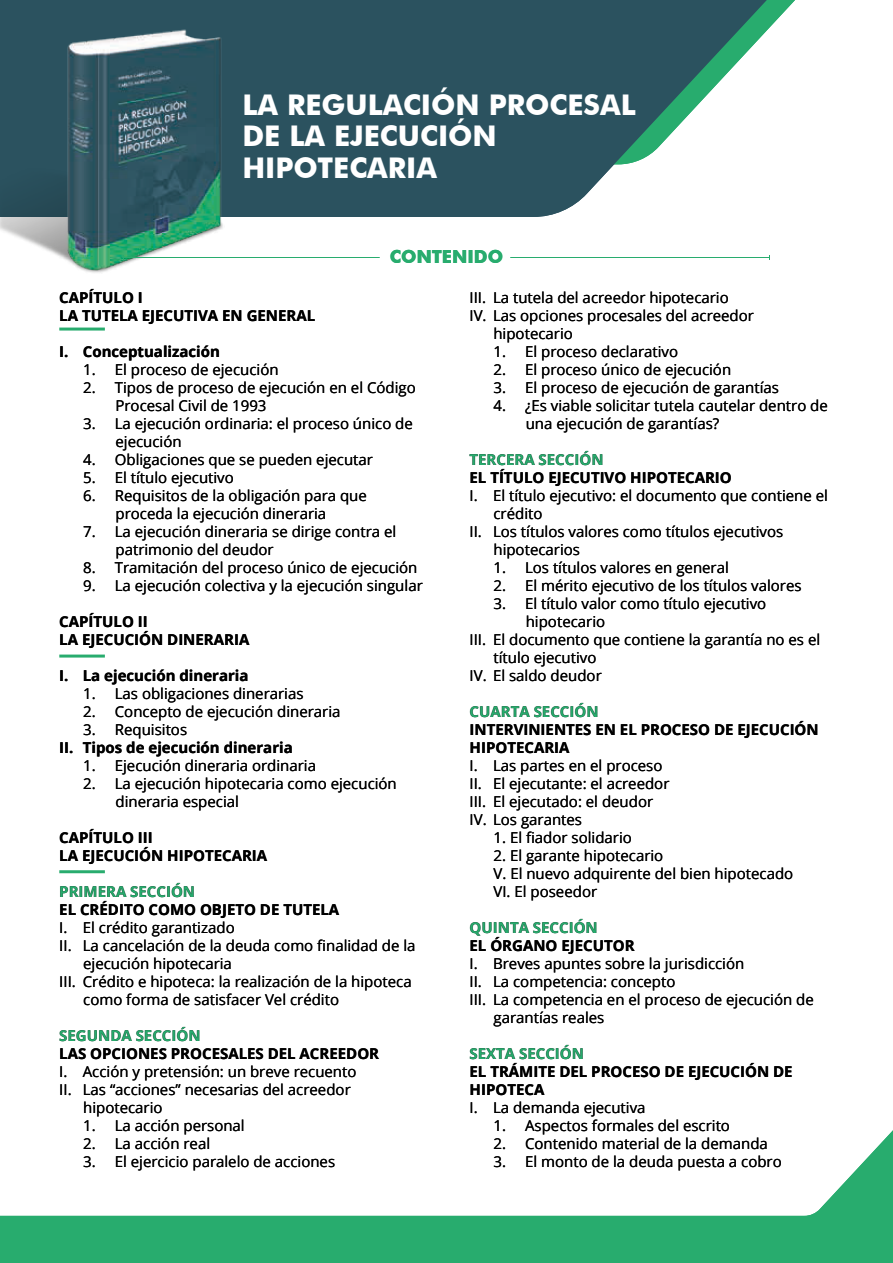
<style>
.page{position:relative;width:893px;height:1263px;background:#fff}
.page>*{position:absolute;margin:0;border:0;box-sizing:border-box;transform-origin:0 0}
.t1{font:700 28.5px/31.5px "Futura BT";color:#fff}
.t2{font:700 18px "Futura BT";color:#28ac6e}
.t3{font:15px/18px "Open Sans";color:#000}
.t4{font:700 15px/18px "Open Sans";color:#000}
.t5{font:700 15px "Open Sans";color:#28ac6e}
</style>
<div class="page">
<img style="left:0;top:217px;width:106px;height:56px">
<img style="left:58px;top:217px;width:165px;height:54px">
<svg style="left:767px;top:0;width:28px;height:31px"></svg>
<svg style="left:0;top:0;width:767px;height:217px;background:#456972"></svg>
<svg style="left:0;top:1130px;width:893px;height:133px"></svg>
<hr style="left:59px;top:328px;width:46px;height:3px;background:#28ac6e">
<hr style="left:59px;top:654px;width:46px;height:3px;background:#28ac6e">
<hr style="left:59px;top:870px;width:46px;height:3px;background:#28ac6e">
<hr style="left:124px;top:257px;width:256px;height:1px;background:#28ac6e">
<hr style="left:510px;top:257px;width:259px;height:1px;background:#28ac6e">
<h1 class="t1" style="left:242px;top:89px;width:395px">LA REGULACIÓN PROCESAL<br>DE LA EJECUCIÓN<br>HIPOTECARIA</h1>
<p class="t2" style="left:390px;top:246px;width:115px">CONTENIDO</p>
<p class="t4" style="left:59px;top:288px;width:257px">CAPÍTULO I<br>LA TUTELA EJECUTIVA EN GENERAL</p>
<p class="t4" style="left:59px;top:342px;width:162px">I. Conceptualización</p>
<p class="t3" style="left:83px;top:360px;width:197px">1. El proceso de ejecución</p>
<p class="t3" style="left:115px;top:378px;width:302px;text-indent:-32px">2. Tipos de proceso de ejecución en el Código<br>Procesal Civil de 1993</p>
<p class="t3" style="left:115px;top:414px;width:299px;text-indent:-32px">3. La ejecución ordinaria: el proceso único de ejecución</p>
<p class="t3" style="left:83px;top:450px;width:291px">4. Obligaciones que se pueden ejecutar</p>
<p class="t3" style="left:83px;top:468px;width:152px">5. El título ejecutivo</p>
<p class="t3" style="left:83px;top:486px;width:285px;text-align:center">6. Requisitos de la obligación para que proceda la ejecución dineraria</p>
<p class="t3" style="left:115px;top:522px;width:282px;text-indent:-32px">7. La ejecución dineraria se dirige contra el patrimonio del deudor</p>
<p class="t3" style="left:83px;top:558px;width:336px">8. Tramitación del proceso único de ejecución</p>
<p class="t3" style="left:83px;top:576px;width:341px">9. La ejecución colectiva y la ejecución singular</p>
<p class="t4" style="left:59px;top:612px;width:192px">CAPÍTULO II<br>LA EJECUCIÓN DINERARIA</p>
<p class="t4" style="left:59px;top:666px;width:191px">I. La ejecución dineraria</p>
<p class="t3" style="left:83px;top:684px;width:222px">1. Las obligaciones dinerarias</p>
<p class="t3" style="left:83px;top:702px;width:259px">2. Concepto de ejecución dineraria</p>
<p class="t3" style="left:83px;top:720px;width:105px">3. Requisitos</p>
<p class="t4" style="left:59px;top:738px;width:235px">II. Tipos de ejecución dineraria</p>
<p class="t3" style="left:83px;top:756px;width:234px">1. Ejecución dineraria ordinaria</p>
<p class="t3" style="left:115px;top:774px;width:283px;text-indent:-32px">2. La ejecución hipotecaria como ejecución dineraria especial</p>
<p class="t4" style="left:59px;top:828px;width:209px">CAPÍTULO III<br>LA EJECUCIÓN HIPOTECARIA</p>
<p class="t5" style="left:59px;top:881px;width:137px">PRIMERA SECCIÓN</p>
<p class="t4" style="left:59px;top:900px;width:281px">EL CRÉDITO COMO OBJETO DE TUTELA</p>
<p class="t3" style="left:59px;top:918px;width:177px">I. El crédito garantizado</p>
<p class="t3" style="left:59px;top:936px;width:358px">II. La cancelación de la deuda como finalidad de la</p>
<p class="t3" style="left:83px;top:954px;width:150px">ejecución hipotecaria</p>
<p class="t3" style="left:59px;top:972px;width:354px">III. Crédito e hipoteca: la realización de la hipoteca</p>
<p class="t3" style="left:83px;top:990px;width:257px">como forma de satisfacer Vel crédito</p>
<p class="t5" style="left:59px;top:1025px;width:143px">SEGUNDA SECCIÓN</p>
<p class="t4" style="left:59px;top:1044px;width:321px">LAS OPCIONES PROCESALES DEL ACREEDOR</p>
<p class="t3" style="left:59px;top:1062px;width:299px">I. Acción y pretensión: un breve recuento</p>
<p class="t3" style="left:59px;top:1080px;width:293px">II. Las “acciones” necesarias del acreedor</p>
<p class="t3" style="left:83px;top:1098px;width:81px">hipotecario</p>
<p class="t3" style="left:83px;top:1116px;width:163px">1. La acción personal</p>
<p class="t3" style="left:83px;top:1134px;width:128px">2. La acción real</p>
<p class="t3" style="left:83px;top:1152px;width:253px">3. El ejercicio paralelo de acciones</p>
<p class="t3" style="left:470px;top:288px;width:261px">III. La tutela del acreedor hipotecario</p>
<p class="t3" style="left:470px;top:306px;width:286px">IV. Las opciones procesales del acreedor</p>
<p class="t3" style="left:493px;top:324px;width:81px">hipotecario</p>
<p class="t3" style="left:493px;top:342px;width:186px">1. El proceso declarativo</p>
<p class="t3" style="left:493px;top:360px;width:239px">2. El proceso único de ejecución</p>
<p class="t3" style="left:493px;top:378px;width:287px">3. El proceso de ejecución de garantías</p>
<p class="t3" style="left:526px;top:396px;width:304px;text-indent:-32px">4. ¿Es viable solicitar tutela cautelar dentro de una ejecución de garantías?</p>
<p class="t5" style="left:470px;top:449px;width:135px">TERCERA SECCIÓN</p>
<p class="t4" style="left:470px;top:468px;width:264px">EL TÍTULO EJECUTIVO HIPOTECARIO</p>
<p class="t3" style="left:470px;top:486px;width:360px">I. El título ejecutivo: el documento que contiene el</p>
<p class="t3" style="left:493px;top:504px;width:51px">crédito</p>
<p class="t3" style="left:470px;top:522px;width:315px">II. Los títulos valores como títulos ejecutivos</p>
<p class="t3" style="left:493px;top:540px;width:88px">hipotecarios</p>
<p class="t3" style="left:493px;top:558px;width:237px">1. Los títulos valores en general</p>
<p class="t3" style="left:493px;top:576px;width:310px">2. El mérito ejecutivo de los títulos valores</p>
<p class="t3" style="left:493px;top:594px;width:274px">3. El título valor como título ejecutivo</p>
<p class="t3" style="left:526px;top:612px;width:81px">hipotecario</p>
<p class="t3" style="left:470px;top:630px;width:352px">III. El documento que contiene la garantía no es el</p>
<p class="t3" style="left:493px;top:648px;width:104px">título ejecutivo</p>
<p class="t3" style="left:470px;top:666px;width:134px">IV. El saldo deudor</p>
<p class="t5" style="left:470px;top:701px;width:130px">CUARTA SECCIÓN</p>
<p class="t4" style="left:470px;top:720px;width:351px">INTERVINIENTES EN EL PROCESO DE EJECUCIÓN<br>HIPOTECARIA</p>
<p class="t3" style="left:470px;top:756px;width:201px">I. Las partes en el proceso<br>II. El ejecutante: el acreedor<br>III. El ejecutado: el deudor<br>IV. Los garantes</p>
<p class="t3" style="left:493px;top:828px;width:140px">1. El fiador solidario</p>
<p class="t3" style="left:493px;top:846px;width:301px">2. El garante hipotecario<br>V. El nuevo adquirente del bien hipotecado<br>VI. El poseedor</p>
<p class="t5" style="left:470px;top:917px;width:130px">QUINTA SECCIÓN</p>
<p class="t4" style="left:470px;top:936px;width:167px">EL ÓRGANO EJECUTOR</p>
<p class="t3" style="left:470px;top:954px;width:276px">I. Breves apuntes sobre la jurisdicción</p>
<p class="t3" style="left:470px;top:972px;width:207px">II. La competencia: concepto</p>
<p class="t3" style="left:470px;top:990px;width:346px">III. La competencia en el proceso de ejecución de</p>
<p class="t3" style="left:493px;top:1008px;width:112px">garantías reales</p>
<p class="t5" style="left:470px;top:1043px;width:116px">SEXTA SECCIÓN</p>
<p class="t4" style="left:470px;top:1062px;width:325px">EL TRÁMITE DEL PROCESO DE EJECUCIÓN DE<br>HIPOTECA</p>
<p class="t3" style="left:470px;top:1098px;width:178px">I. La demanda ejecutiva</p>
<p class="t3" style="left:493px;top:1116px;width:238px">1. Aspectos formales del escrito</p>
<p class="t3" style="left:493px;top:1134px;width:276px">2. Contenido material de la demanda</p>
<p class="t3" style="left:493px;top:1152px;width:290px">3. El monto de la deuda puesta a cobro</p>
</div>
